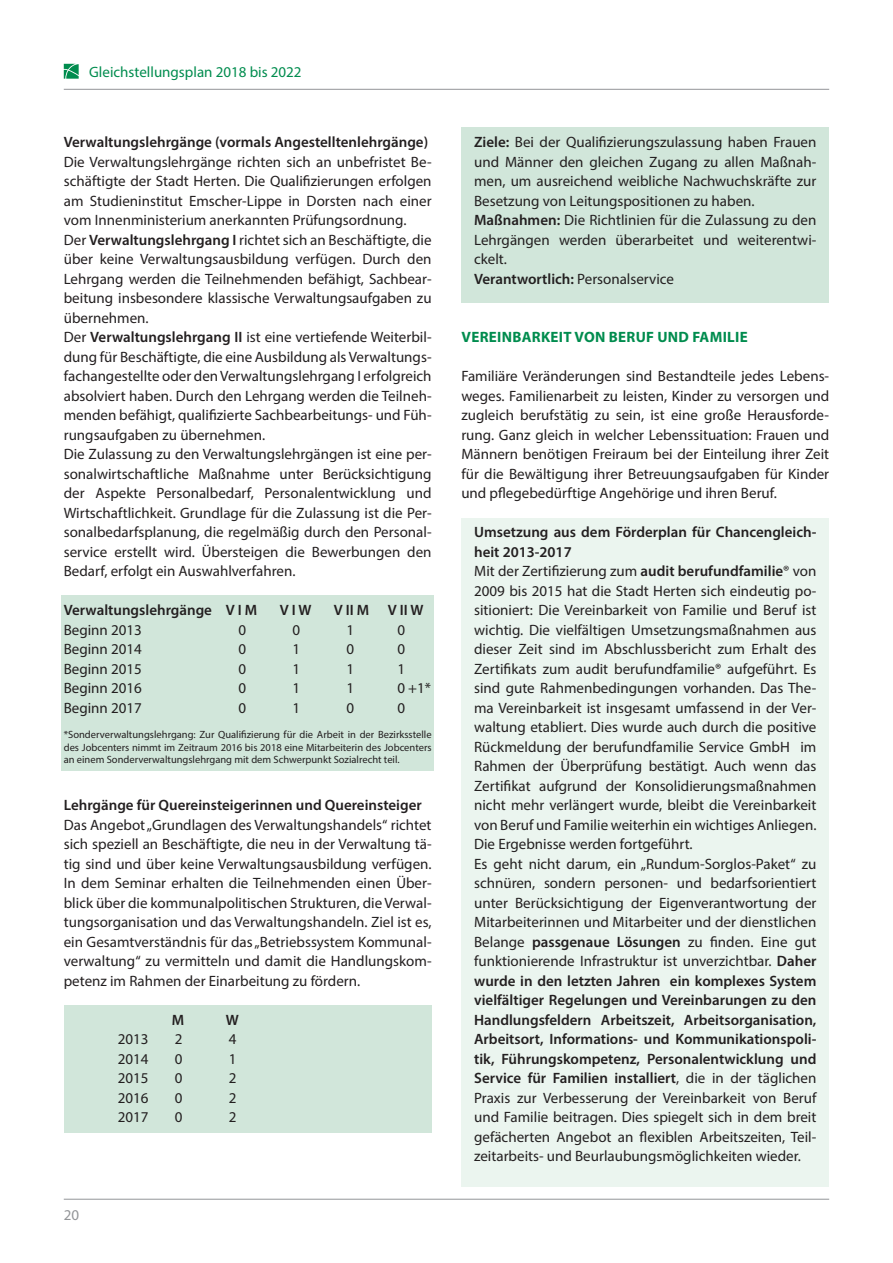
<style>
.page{position:relative;width:893px;height:1263px;background:#fff}
.page>*{position:absolute;margin:0;border:0;box-sizing:border-box;transform-origin:0 0}
.Fließtext{font:15px/19.5px "Myriad Pro";color:#231f20;text-align:justify}
.Fließtext-2{font:600 15px/19.5px "Myriad Pro";color:#231f20}
.Zwischenüberschrift{font:700 15px "Myriad Pro";letter-spacing:.02em;color:#008c4e}
.t1{font:15px "Myriad Pro";color:#008c4e}
.t2{font:15px "Myriad Pro";color:#939598}
.Fließtext-3{font:10.5px/12.6px "Myriad Pro";color:#231f20;text-align:justify}
.s1{font-weight:600}
.s2{font-weight:400}
</style>
<div class="page">
<hr style="left:64px;top:89px;width:765px;height:1px;background:#939598">
<svg style="left:64px;top:64px;width:15px;height:15px"></svg>
<hr style="left:64px;top:1199px;width:765px;height:1px;background:#939598">
<div style="left:461px;top:518px;width:368px;height:668px;background:#ebf5ef"></div>
<div style="left:64px;top:1005px;width:368px;height:128px;background:#d1e6da"></div>
<div style="left:461px;top:128px;width:368px;height:175px;background:#d1e6da"></div>
<div style="left:62px;top:596px;width:372px;height:175px;background:#d1e6da"></div>
<p class="t1" style="left:89px;top:63px;width:214px">Gleichstellungsplan 2018 bis 2022</p>
<p class="Fließtext-2" style="left:64px;top:132px;width:366px">Verwaltungslehrgänge (vormals Angestelltenlehrgänge)</p>
<p class="Fließtext" style="left:64px;top:152px;width:369px">Die Verwaltungslehrgänge richten sich an unbefristet Be&shy;schäftigte der Stadt Herten. Die Qualifizierungen erfolgen am Studieninstitut Emscher-Lippe in Dorsten nach einer vom Innenministerium anerkannten Prüfungsordnung.</p>
<p class="Fließtext" style="left:64px;top:230px;width:369px">Der <span class="s1">Verwaltungslehrgang I</span> richtet sich an Beschäftigte, die über keine Verwaltungsausbildung verfügen. Durch den Lehrgang werden die Teilnehmenden befähigt, Sachbear&shy;beitung insbesondere klassische Verwaltungsaufgaben zu übernehmen.</p>
<p class="Fließtext" style="left:64px;top:327px;width:369px">Der <span class="s1">Verwaltungslehrgang II</span> ist eine vertiefende Weiterbil&shy;dung für Beschäftigte, die eine Ausbildung als Verwaltungs&shy;fachangestellte oder den Verwaltungslehrgang I erfolgreich absolviert haben. Durch den Lehrgang werden die Teilneh&shy;menden befähigt, qualifizierte Sachbearbeitungs- und Füh&shy;rungsaufgaben zu übernehmen.</p>
<p class="Fließtext" style="left:64px;top:444px;width:369px">Die Zulassung zu den Verwaltungslehrgängen ist eine per&shy;sonalwirtschaftliche Maßnahme unter Berücksichtigung der Aspekte Personalbedarf, Personalentwicklung und Wirtschaftlichkeit. Grundlage für die Zulassung ist die Per&shy;sonalbedarfsplanung, die regelmäßig durch den Personal&shy;service erstellt wird. Übersteigen die Bewerbungen den Bedarf, erfolgt ein Auswahlverfahren.</p>
<p class="Fließtext-2" style="left:64px;top:600px;width:195px">Verwaltungslehrgänge V I M</p>
<p class="Fließtext-2" style="left:280px;top:600px;width:33px">V I W</p>
<p class="Fließtext-2" style="left:334px;top:600px;width:91px">V II M V II W</p>
<p class="Fließtext" style="left:64px;top:620px;width:80px">Beginn 2013</p>
<p class="Fließtext" style="left:238px;top:620px;width:9px">0</p>
<p class="Fließtext" style="left:292px;top:620px;width:9px">0</p>
<p class="Fließtext" style="left:346px;top:620px;width:9px">1</p>
<p class="Fließtext" style="left:397px;top:620px;width:9px">0</p>
<p class="Fließtext" style="left:64px;top:639px;width:80px">Beginn 2014</p>
<p class="Fließtext" style="left:238px;top:639px;width:9px">0</p>
<p class="Fließtext" style="left:292px;top:639px;width:9px">1</p>
<p class="Fließtext" style="left:346px;top:639px;width:9px">0</p>
<p class="Fließtext" style="left:397px;top:639px;width:9px">0</p>
<p class="Fließtext" style="left:64px;top:659px;width:80px">Beginn 2015</p>
<p class="Fließtext" style="left:238px;top:659px;width:9px">0</p>
<p class="Fließtext" style="left:292px;top:659px;width:9px">1</p>
<p class="Fließtext" style="left:346px;top:659px;width:9px">1</p>
<p class="Fließtext" style="left:397px;top:659px;width:9px">1</p>
<p class="Fließtext" style="left:64px;top:678px;width:80px">Beginn 2016</p>
<p class="Fließtext" style="left:238px;top:678px;width:9px">0</p>
<p class="Fließtext" style="left:292px;top:678px;width:9px">1</p>
<p class="Fließtext" style="left:346px;top:678px;width:9px">1</p>
<p class="Fließtext" style="left:397px;top:678px;width:35px">0 +1*</p>
<p class="Fließtext" style="left:64px;top:698px;width:80px">Beginn 2017</p>
<p class="Fließtext" style="left:238px;top:698px;width:9px">0</p>
<p class="Fließtext" style="left:292px;top:698px;width:9px">1</p>
<p class="Fließtext" style="left:346px;top:698px;width:9px">0</p>
<p class="Fließtext" style="left:397px;top:698px;width:9px">0</p>
<p class="Fließtext-3" style="left:64px;top:728px;width:369px">*Sonderverwaltungslehrgang: Zur Qualifizierung für die Arbeit in der Bezirksstelle des Jobcenters nimmt im Zeitraum 2016 bis 2018 eine Mitarbeiterin des Jobcenters an einem Sonderverwaltungslehrgang mit dem Schwerpunkt Sozialrecht teil.</p>
<p class="Fließtext-2" style="left:64px;top:795px;width:360px">Lehrgänge für Quereinsteigerinnen und Quereinsteiger</p>
<p class="Fließtext" style="left:64px;top:815px;width:369px">Das Angebot „Grundlagen des Verwaltungshandels“ richtet sich speziell an Beschäftigte, die neu in der Verwaltung tä&shy;tig sind und über keine Verwaltungsausbildung verfügen.<br>In dem Seminar erhalten die Teilnehmenden einen Über&shy;blick über die kommunalpolitischen Strukturen, die Verwal&shy;tungsorganisation und das Verwaltungshandeln. Ziel ist es, ein Gesamtverständnis für das „Betriebssystem Kommunal&shy;verwaltung“ zu vermitteln und damit die Handlungskom&shy;petenz im Rahmen der Einarbeitung zu fördern.</p>
<p class="Fließtext-2" style="left:172px;top:1009px;width:14px">M</p>
<p class="Fließtext-2" style="left:226px;top:1009px;width:15px">W</p>
<p class="Fließtext" style="left:118px;top:1029px;width:32px">2013</p>
<p class="Fließtext" style="left:175px;top:1029px;width:9px">2</p>
<p class="Fließtext" style="left:229px;top:1029px;width:9px">4</p>
<p class="Fließtext" style="left:118px;top:1049px;width:32px">2014</p>
<p class="Fließtext" style="left:175px;top:1049px;width:9px">0</p>
<p class="Fließtext" style="left:229px;top:1049px;width:9px">1</p>
<p class="Fließtext" style="left:118px;top:1068px;width:32px">2015</p>
<p class="Fließtext" style="left:175px;top:1068px;width:9px">0</p>
<p class="Fließtext" style="left:229px;top:1068px;width:9px">2</p>
<p class="Fließtext" style="left:118px;top:1088px;width:32px">2016</p>
<p class="Fließtext" style="left:175px;top:1088px;width:9px">0</p>
<p class="Fließtext" style="left:229px;top:1088px;width:9px">2</p>
<p class="Fließtext" style="left:118px;top:1107px;width:32px">2017</p>
<p class="Fließtext" style="left:175px;top:1107px;width:9px">0</p>
<p class="Fließtext" style="left:229px;top:1107px;width:9px">2</p>
<p class="t2" style="left:64px;top:1206px;width:17px">20</p>
<p class="Fließtext" style="left:474px;top:132px;width:344px"><span class="s1">Ziele:</span> Bei der Qualifizierungszulassung haben Frauen und Männer den gleichen Zugang zu allen Maßnah&shy;men, um ausreichend weibliche Nachwuchskräfte zur Besetzung von Leitungspositionen zu haben.</p>
<p class="Fließtext" style="left:474px;top:210px;width:344px"><span class="s1">Maßnahmen:</span> Die Richtlinien für die Zulassung zu den Lehrgängen werden überarbeitet und weiterentwi&shy;ckelt.</p>
<p class="Fließtext-2" style="left:474px;top:268px;width:201px">Verantwortlich: <span class="s2">Personalservice</span></p>
<p class="Zwischenüberschrift" style="left:461px;top:327px;width:288px">VEREINBARKEIT VON BERUF UND FAMILIE</p>
<p class="Fließtext" style="left:461px;top:366px;width:369px">Familiäre Veränderungen sind Bestandteile jedes Lebens&shy;weges. Familienarbeit zu leisten, Kinder zu versorgen und zugleich berufstätig zu sein, ist eine große Herausforde&shy;rung. Ganz gleich in welcher Lebenssituation: Frauen und Männern benötigen Freiraum bei der Einteilung ihrer Zeit für die Bewältigung ihrer Betreuungsaufgaben für Kinder und pflegebedürftige Angehörige und ihren Beruf.</p>
<p class="Fließtext-2" style="left:474px;top:522px;width:344px">Umsetzung aus dem Förderplan für Chancengleich&shy;heit 2013-2017</p>
<p class="Fließtext" style="left:474px;top:561px;width:344px">Mit der Zertifizierung zum <span class="s1">audit berufundfamilie</span>® von 2009 bis 2015 hat die Stadt Herten sich eindeutig po&shy;sitioniert: Die Vereinbarkeit von Familie und Beruf ist wichtig. Die vielfältigen Umsetzungsmaßnahmen aus dieser Zeit sind im Abschlussbericht zum Erhalt des Zertifikats zum audit berufundfamilie® aufgeführt. Es sind gute Rahmenbedingungen vorhanden. Das The&shy;ma Vereinbarkeit ist insgesamt umfassend in der Ver&shy;waltung etabliert. Dies wurde auch durch die positive Rückmeldung der berufundfamilie Service GmbH im Rahmen der Überprüfung bestätigt. Auch wenn das Zertifikat aufgrund der Konsolidierungsmaßnahmen nicht mehr verlängert wurde, bleibt die Vereinbarkeit von Beruf und Familie weiterhin ein wichtiges Anliegen.<br>Die Ergebnisse werden fortgeführt.</p>
<p class="Fließtext" style="left:474px;top:854px;width:344px">Es geht nicht darum, ein „Rundum-Sorglos-Paket“ zu schnüren, sondern personen- und bedarfsorientiert unter Berücksichtigung der Eigenverantwortung der Mitarbeiterinnen und Mitarbeiter und der dienstlichen Belange <span class="s1">passgenaue Lösungen</span> zu finden. Eine gut funktionierende Infrastruktur ist unverzichtbar. <span class="s1">Daher wurde in den letzten Jahren ein komplexes System vielfältiger Regelungen und Vereinbarungen zu den Handlungsfeldern Arbeitszeit, Arbeitsorganisation, Arbeitsort, Informations- und Kommunikationspoli&shy;tik, Führungskompetenz, Personalentwicklung und Service für Familien installiert</span>, die in der täglichen Praxis zur Verbesserung der Vereinbarkeit von Beruf und Familie beitragen. Dies spiegelt sich in dem breit gefächerten Angebot an flexiblen Arbeitszeiten, Teil&shy;zeitarbeits- und Beurlaubungsmöglichkeiten wieder.</p>
</div>
